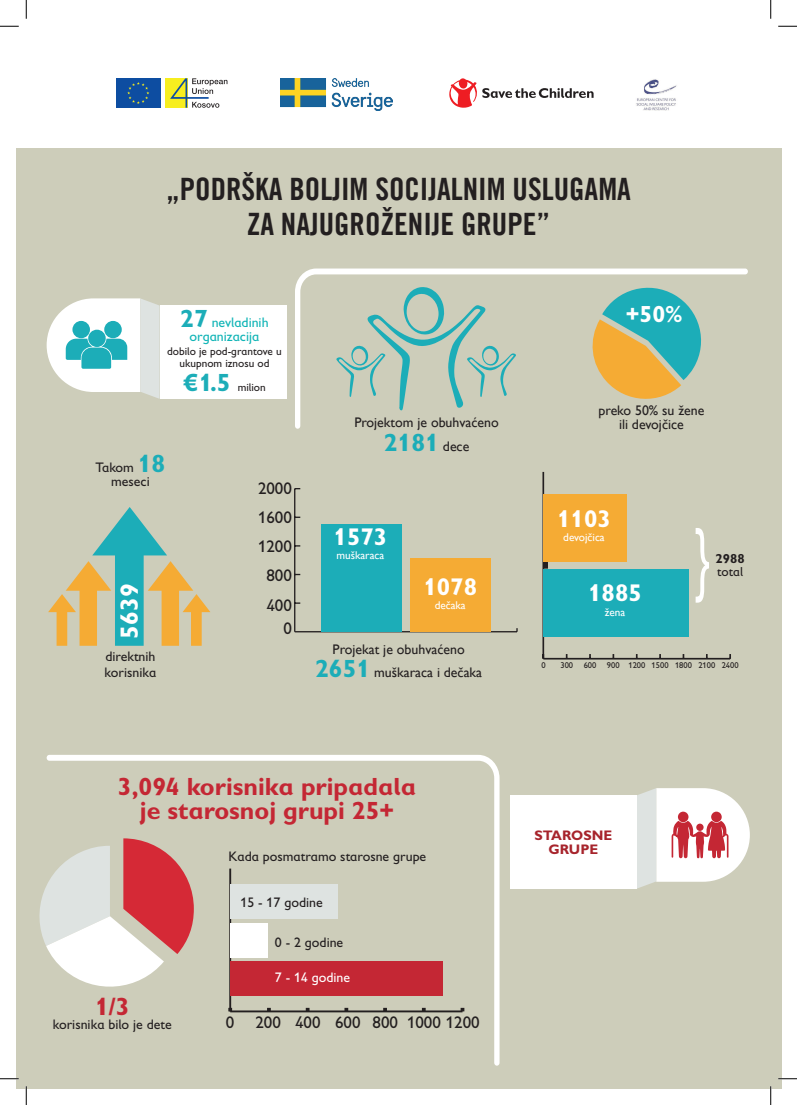
<style>
.page{position:relative;width:797px;height:1105px;background:#fff}
.page>*{position:absolute;margin:0;border:0;box-sizing:border-box;transform-origin:0 0}
.t1{font:30.88px/35.1px "Trade Gothic LT Com Bd Cn 20";color:#231f20;text-align:center}
.t2{font:700 25px/23.9px "Gill Sans Infant Std";color:#c42734;text-align:center}
.t3{font:700 25px "Gill Sans Infant Std";color:#1cadb8}
.t4{font:700 25px "Gill Sans Infant Std";color:#fff}
.t5{font:700 24.25px "Gill Sans Infant Std";color:#fff}
.t6{font:700 23.38px "Gill Sans Infant Std";color:#fff}
.t7{font:17px/29.2px "Gill Sans Infant Std";color:#231f20;text-align:center}
.t8{font:13.88px/13.9px "Gill Sans Infant Std";color:#231f20;text-align:center}
.t9{font:13.88px/13.9px "Gill Sans";color:#231f20;text-align:center}
.t10{font:13.88px/13.9px "Gill Sans Infant Std";color:#10b4b6;text-align:center}
.t11{font:700 13.88px/13.9px "Gill Sans Infant Std";color:#a7242c;text-align:center}
.t12{font:13.88px "Gill Sans Infant Std";color:#fff}
.t13{font:13.12px "Gill Sans Infant Std";color:#231f20}
.t14{font:700 13.12px "Gill Sans Infant Std";color:#231f20}
.t15{font:11.25px/11.4px "Gill Sans Infant Std";color:#231f20;text-align:center}
.t16{font:11.25px "Gill Sans";color:#fff}
.t17{font:8.5px "Gill Sans Infant Std";color:#231f20}
.s1{font-weight:700;font-size:25px;color:#1cadb8}
.s2{font-family:"Gill Sans";font-weight:400;font-size:13.88px;color:#231f20}
.s3{font-family:"Gill Sans Infant Std";font-weight:700;font-size:25px;color:#1cadb8}
</style>
<div class="page">
<div style="left:16px;top:148px;width:765px;height:941px;background:#cdcdba"></div>
<svg style="left:47px;top:298px;width:113px;height:101px"></svg>
<div style="left:88px;top:330px;width:18px;height:17px;background:#1cadb8;border-radius:50%"></div>
<div style="left:104px;top:321px;width:18px;height:17px;background:#1cadb8;border-radius:50%"></div>
<div style="left:160px;top:305px;width:126px;height:94px;background:#fff"></div>
<div style="left:510px;top:795px;width:127px;height:93px;background:#fff"></div>
<svg style="left:295px;top:268px;width:453px;height:161px"></svg>
<svg style="left:47px;top:755px;width:452px;height:311px"></svg>
<svg style="left:588px;top:280px;width:120px;height:125px"></svg>
<hr style="left:295px;top:631px;width:222px;height:1px;background:#231f20">
<hr style="left:294px;top:489px;width:1px;height:143px;background:#231f20">
<hr style="left:543px;top:658px;width:187px;height:1px;background:#231f20">
<hr style="left:542px;top:472px;width:2px;height:187px;background:#231f20">
<svg style="left:544px;top:562px;width:4px;height:7px"></svg>
<svg style="left:637px;top:788px;width:112px;height:100px;background:#ebd9d8"></svg>
<div style="left:711px;top:812px;width:10px;height:10px;background:#c42734;border-radius:50%"></div>
<div style="left:678px;top:812px;width:10px;height:10px;background:#c42734;border-radius:50%"></div>
<div style="left:696px;top:824px;width:7px;height:7px;background:#c42734;border-radius:50%"></div>
<svg style="left:39px;top:838px;width:155px;height:157px"></svg>
<hr style="left:230px;top:1010px;width:232px;height:2px;background:#231f20">
<hr style="left:229px;top:868px;width:2px;height:143px;background:#231f20">
<div style="left:230px;top:961px;width:213px;height:34px;background:#c42734"></div>
<div style="left:230px;top:923px;width:38px;height:34px;background:#fff"></div>
<div style="left:230px;top:885px;width:107px;height:34px;background:#dee3e1"></div>
<svg style="left:48px;top:507px;width:162px;height:139px"></svg>
<svg style="left:336px;top:287px;width:180px;height:123px"></svg>
<svg style="left:449px;top:78px;width:144px;height:30px"></svg>
<div style="left:165px;top:78px;width:22px;height:30px;background:#f7ee1f"></div>
<div style="left:116px;top:78px;width:44px;height:30px;background:#0d4da1"></div>
<svg style="left:127px;top:82px;width:22px;height:22px"></svg>
<svg style="left:170px;top:78px;width:57px;height:30px"></svg>
<img style="left:636px;top:79px;width:41px;height:32px">
<img style="left:281px;top:78px;width:111px;height:33px">
<div style="left:410px;top:558px;width:80px;height:74px;background:#f5ab34"></div>
<div style="left:321px;top:524px;width:80px;height:108px;background:#1cadb8"></div>
<div style="left:543px;top:569px;width:145px;height:67px;background:#1cadb8"></div>
<div style="left:543px;top:494px;width:84px;height:68px;background:#f5ab34"></div>
<svg style="left:695px;top:528px;width:14px;height:75px"></svg>
<svg style="left:0;top:25px;width:19px;height:2px"></svg>
<svg style="left:778px;top:25px;width:19px;height:2px"></svg>
<svg style="left:0;top:1078px;width:19px;height:1px"></svg>
<svg style="left:778px;top:1078px;width:19px;height:1px"></svg>
<svg style="left:25px;top:0;width:2px;height:19px"></svg>
<svg style="left:25px;top:1086px;width:2px;height:19px"></svg>
<svg style="left:770px;top:0;width:1px;height:19px"></svg>
<svg style="left:770px;top:1086px;width:1px;height:19px"></svg>
<h1 class="t1" style="left:166px;top:172px;width:466px">„PODRŠKA BOLJIM SOCIJALNIM USLUGAMA<br>ZA NAJUGROŽENIJE GRUPE”</h1>
<p class="t10" style="left:180px;top:315px;width:90px"><span class="s1">27</span> nevladinih organizacija</p>
<p class="t15" style="left:167px;top:346px;width:116px">dobilo je pod-grantove u ukupnom iznosu od</p>
<h2 class="t3" style="left:183px;top:367px;width:49px">€1.5</h2>
<p class="t15" style="left:238px;top:381px;width:30px">milion</p>
<p class="t8" style="left:95px;top:461px;width:71px">Takom <span class="s1">18 </span>meseci</p>
<h2 class="t4" style="left:115px;top:639px;width:57px;rotate:-90deg">5639</h2>
<p class="t8" style="left:105px;top:648px;width:53px;line-height:16.4px;text-align:left">direktnih korisnika</p>
<p class="t7" style="left:258px;top:473px;width:35px">2000<br>1600<br>1200<br>800<br>400</p>
<p class="t7" style="left:283px;top:613px;width:10px">0</p>
<p class="t9" style="left:354px;top:415px;width:146px">Projektom je obuhvaćeno</p>
<h2 class="t3" style="left:384px;top:427px;width:87px">2181 <span class="s2">dece</span></h2>
<h3 class="t5" style="left:333px;top:522px;width:55px">1573</h3>
<p class="t16" style="left:336px;top:549px;width:49px">muškaraca</p>
<h3 class="t5" style="left:423px;top:573px;width:55px">1078</h3>
<p class="t16" style="left:435px;top:599px;width:33px">dečaka</p>
<p class="t9" style="left:315px;top:637px;width:169px;line-height:23.9px">Projekat je obuhvaćeno<br><span class="s3">2651</span> muškaraca i dečaka</p>
<h3 class="t6" style="left:626px;top:301px;width:58px">+50%</h3>
<p class="t9" style="left:598px;top:404px;width:107px">preko 50% su žene ili devojčice</p>
<h3 class="t5" style="left:557px;top:504px;width:55px">1103</h3>
<p class="t16" style="left:563px;top:530px;width:43px">devojčica</p>
<h3 class="t5" style="left:588px;top:579px;width:55px">1885</h3>
<p class="t16" style="left:604px;top:605px;width:22px">žena</p>
<p class="t14" style="left:715px;top:551px;width:30px">2988</p>
<p class="t13" style="left:717px;top:564px;width:27px">total</p>
<p class="t17" style="left:541px;top:660px;width:6px">0</p>
<p class="t17" style="left:560px;top:660px;width:180px">300 600 900 1200 1500 1800 2100 2400</p>
<h2 class="t2" style="left:118px;top:774px;width:300px">3,094 korisnika pripadala je starosnoj grupi 25+</h2>
<p class="t8" style="left:228px;top:849px;width:199px">Kada posmatramo starosne grupe</p>
<h2 class="t2" style="left:95px;top:994px;width:36px">1/3</h2>
<p class="t8" style="left:53px;top:1017px;width:120px">korisnika bilo je dete</p>
<p class="t8" style="left:240px;top:895px;width:84px">15 - 17 godine</p>
<p class="t8" style="left:275px;top:935px;width:70px">0 - 2 godine</p>
<p class="t12" style="left:275px;top:969px;width:77px">7 - 14 godine</p>
<p class="t7" style="left:226px;top:1007px;width:255px">0 200 400 600 800 1000 1200</p>
<p class="t11" style="left:534px;top:828px;width:79px">STAROSNE<br>GRUPE</p>
</div>
